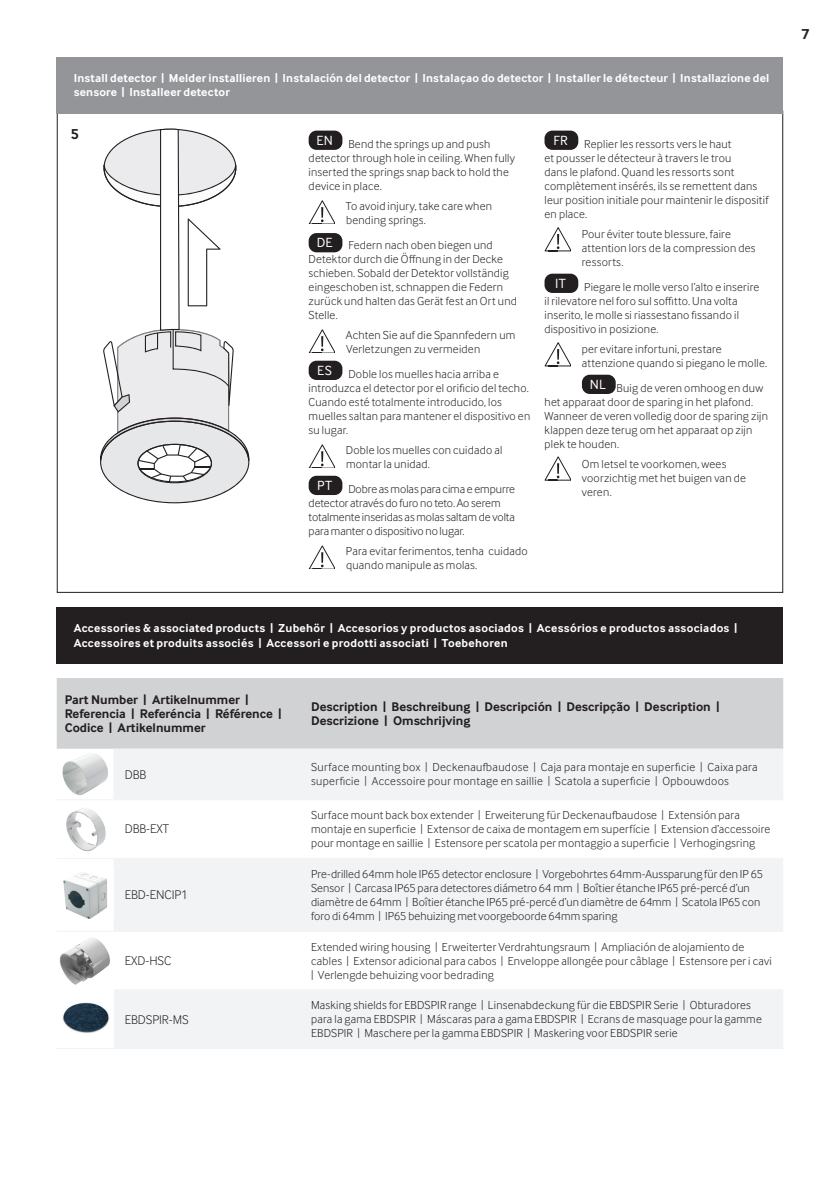
<style>
.page{position:relative;width:840px;height:1191px;background:#fff}
.page>*{position:absolute;margin:0;border:0;box-sizing:border-box;transform-origin:0 0}
.Body_Indent{font:700 15px "Inter Face";color:#231f20}
.Sub_Heading{font:13.8px "Inter Face";letter-spacing:.025em;color:#fff}
.sub_header{font:700 13px/14px "Inter Face";color:#231f20}
.N_PT_Description_-_C{font:700 13px/14px "Inter Face";color:#231f20}
.N_PT_Description_-_C-2{font:300 13px "Inter Face";color:#231f20}
.Caption_Copy_N{font:300 12px/14px "Inter Face";letter-spacing:.02em;color:#231f20}
.Sub_Heading-2{font:700 12px/14.4px "Inter Face";letter-spacing:.02em;color:#fff}
.Caption_Copy_N-2{font:300 12px/14px "Inter Face";color:#231f20}
</style>
<div class="page">
<svg style="left:100px;top:129px;width:149px;height:374px"></svg>
<div style="left:308px;top:131px;width:34px;height:19px;background:#231f20;border-radius:8px"></div>
<svg style="left:308px;top:200px;width:26px;height:24px"></svg>
<div style="left:308px;top:233px;width:34px;height:19px;background:#231f20;border-radius:8px"></div>
<svg style="left:308px;top:329px;width:26px;height:24px"></svg>
<div style="left:308px;top:361px;width:34px;height:19px;background:#231f20;border-radius:8px"></div>
<svg style="left:308px;top:444px;width:26px;height:24px"></svg>
<div style="left:308px;top:476px;width:34px;height:19px;background:#231f20;border-radius:8px"></div>
<svg style="left:308px;top:545px;width:26px;height:24px"></svg>
<div style="left:544px;top:131px;width:34px;height:19px;background:#231f20;border-radius:8px"></div>
<svg style="left:544px;top:227px;width:26px;height:24px"></svg>
<div style="left:544px;top:274px;width:34px;height:19px;background:#231f20;border-radius:8px"></div>
<svg style="left:544px;top:342px;width:26px;height:24px"></svg>
<div style="left:581px;top:375px;width:34px;height:19px;background:#231f20;border-radius:8px"></div>
<svg style="left:544px;top:456px;width:26px;height:24px"></svg>
<div style="left:57px;top:57px;width:725px;height:56px;background:#939598"></div>
<div style="left:57px;top:678px;width:725px;height:70px;background:#d1d2d4"></div>
<svg style="left:113px;top:748px;width:669px;height:300px;fill:#f2f3f4"></svg>
<hr style="left:57px;top:799px;width:56px;height:1px;background:#f2f3f4">
<hr style="left:113px;top:799px;width:190px;height:1px;background:#f2f3f4">
<hr style="left:303px;top:799px;width:479px;height:1px;background:#f2f3f4">
<hr style="left:57px;top:858px;width:56px;height:1px;background:#f2f3f4">
<hr style="left:57px;top:930px;width:56px;height:1px;background:#f2f3f4">
<hr style="left:57px;top:1048px;width:56px;height:1px;background:#f2f3f4">
<hr style="left:113px;top:858px;width:190px;height:1px;background:#f2f3f4">
<hr style="left:303px;top:858px;width:479px;height:1px;background:#f2f3f4">
<hr style="left:113px;top:930px;width:190px;height:1px;background:#f2f3f4">
<hr style="left:303px;top:930px;width:479px;height:1px;background:#f2f3f4">
<hr style="left:113px;top:989px;width:190px;height:1px;background:#f2f3f4">
<hr style="left:303px;top:989px;width:479px;height:1px;background:#f2f3f4">
<hr style="left:113px;top:1048px;width:190px;height:1px;background:#f2f3f4">
<hr style="left:303px;top:1048px;width:479px;height:1px;background:#f2f3f4">
<img style="left:62px;top:753px;width:46px;height:42px">
<img style="left:66px;top:808px;width:40px;height:43px">
<img style="left:63px;top:872px;width:44px;height:47px">
<img style="left:59px;top:938px;width:51px;height:46px">
<img style="left:62px;top:1002px;width:47px;height:31px">
<div style="left:57px;top:607px;width:725px;height:57px;background:#231f20"></div>
<p class="Sub_Heading-2" style="left:74px;top:71px;width:696px">Install detector | Melder installieren | Instalación del detector | Instalaçao do detector | Installer le détecteur | Installazione del sensore | Installeer detector</p>
<p class="Body_Indent" style="left:71px;top:125px;width:10px">5</p>
<p class="Sub_Heading" style="left:316px;top:132px;width:18px">EN</p>
<p class="Caption_Copy_N" style="left:308px;top:137px;width:208px;text-indent:40px">Bend the springs up and push detector through hole in ceiling. When fully inserted the springs snap back to hold the device in place.</p>
<p class="Caption_Copy_N" style="left:346px;top:198px;width:148px">To avoid injury, take care when bending springs.</p>
<p class="Sub_Heading" style="left:316px;top:235px;width:17px">DE</p>
<p class="Caption_Copy_N" style="left:308px;top:238px;width:210px;text-indent:40px">Federn nach oben biegen und Detektor durch die Öffnung in der Decke schieben. Sobald der Detektor vollständig eingeschoben ist, schnappen die Federn zurück und halten das Gerät fest an Ort und Stelle.</p>
<p class="Caption_Copy_N" style="left:346px;top:327px;width:171px">Achten Sie auf die Spannfedern um<br>Verletzungen zu vermeiden</p>
<p class="Sub_Heading" style="left:317px;top:362px;width:16px">ES</p>
<p class="Caption_Copy_N" style="left:308px;top:367px;width:223px;text-indent:40px">Doble los muelles hacia arriba e introduzca el detector por el orificio del techo.<br>Cuando esté totalmente introducido, los muelles saltan para mantener el dispositivo en su lugar.</p>
<p class="Caption_Copy_N" style="left:346px;top:442px;width:158px">Doble los muelles con cuidado al montar la unidad.</p>
<p class="Sub_Heading" style="left:317px;top:477px;width:17px">PT</p>
<p class="Caption_Copy_N-2" style="left:308px;top:482px;width:208px;text-indent:40px">Dobre as molas para cima e empurre detector através do furo no teto. Ao serem totalmente inseridas as molas saltam de volta para manter o dispositivo no lugar.</p>
<p class="Caption_Copy_N" style="left:346px;top:543px;width:183px">Para evitar ferimentos, tenha cuidado quando manipule as molas.</p>
<p class="Sub_Heading" style="left:553px;top:132px;width:16px">FR</p>
<p class="Caption_Copy_N" style="left:544px;top:137px;width:225px;text-indent:40px">Replier les ressorts vers le haut<br>et pousser le détecteur à travers le trou<br>dans le plafond. Quand les ressorts sont complètement insérés, ils se remettent dans leur position initiale pour maintenir le dispositif en place.</p>
<p class="Caption_Copy_N" style="left:581px;top:226px;width:175px">Pour éviter toute blessure, faire attention lors de la compression des ressorts.</p>
<p class="Sub_Heading" style="left:555px;top:275px;width:12px">IT</p>
<p class="Caption_Copy_N" style="left:544px;top:280px;width:216px;text-indent:40px">Piegare le molle verso l’alto e inserire il rilevatore nel foro sul soffitto. Una volta inserito, le molle si riassestano fissando il dispositivo in posizione.</p>
<p class="Caption_Copy_N" style="left:581px;top:341px;width:187px">per evitare infortuni, prestare attenzione quando si piegano le molle.</p>
<p class="Sub_Heading" style="left:589px;top:376px;width:18px">NL</p>
<p class="Caption_Copy_N" style="left:544px;top:381px;width:225px;text-indent:72px">Buig de veren omhoog en duw het apparaat door de sparing in het plafond.<br>Wanneer de veren volledig door de sparing zijn klappen deze terug om het apparaat op zijn plek te houden.</p>
<p class="Caption_Copy_N" style="left:581px;top:456px;width:165px">Om letsel te voorkomen, wees voorzichtig met het buigen van de veren.</p>
<p class="Sub_Heading-2" style="left:74px;top:621px;width:664px">Accessories &amp; associated products | Zubehör | Accesorios y productos asociados | Acessórios e productos associados |<br>Accessoires et produits associés | Accessori e prodotti associati | Toebehoren</p>
<p class="N_PT_Description_-_C" style="left:65px;top:692px;width:218px">Part Number | Artikelnummer |<br>Referencia | Referéncia | Référence |<br>Codice | Artikelnummer</p>
<p class="sub_header" style="left:311px;top:699px;width:410px">Description | Beschreibung | Descripción | Descripção | Description |<br>Descrizione | Omschrijving</p>
<p class="N_PT_Description_-_C-2" style="left:125px;top:767px;width:23px">DBB</p>
<p class="Caption_Copy_N" style="left:311px;top:760px;width:448px">Surface mounting box | Deckenaufbaudose | Caja para montaje en superficie | Caixa para superficie | Accessoire pour montage en saillie | Scatola a superficie | Opbouwdoos</p>
<p class="N_PT_Description_-_C-2" style="left:125px;top:821px;width:46px">DBB-EXT</p>
<p class="Caption_Copy_N" style="left:311px;top:808px;width:460px">Surface mount back box extender | Erweiterung für Deckenaufbaudose | Extensión para montaje en superficie | Extensor de caixa de montagem em superfície | Extension d’accessoire pour montage en saillie | Estensore per scatola per montaggio a superficie | Verhogingsring</p>
<p class="N_PT_Description_-_C-2" style="left:125px;top:887px;width:65px">EBD-ENCIP1</p>
<p class="N_PT_Description_-_C-2" style="left:125px;top:953px;width:48px">EXD-HSC</p>
<p class="N_PT_Description_-_C-2" style="left:125px;top:1012px;width:65px">EBDSPIR-MS</p>
<p class="Caption_Copy_N" style="left:311px;top:866px;width:453px">Pre-drilled 64mm hole IP65 detector enclosure | Vorgebohrtes 64mm-Aussparung für den IP 65<br>Sensor | Carcasa IP65 para detectores diámetro 64 mm | Boîtier étanche IP65 pré-percé d’un diamètre de 64mm | Boîtier étanche IP65 pré-percé d’un diamètre de 64mm | Scatola IP65 con foro di 64mm | IP65 behuizing met voorgeboorde 64mm sparing</p>
<p class="Caption_Copy_N" style="left:311px;top:939px;width:462px">Extended wiring housing | Erweiterter Verdrahtungsraum | Ampliación de alojamiento de cables | Extensor adicional para cabos | Enveloppe allongée pour câblage | Estensore per i cavi | Verlengde behuizing voor bedrading</p>
<p class="Caption_Copy_N" style="left:311px;top:998px;width:452px">Masking shields for EBDSPIR range | Linsenabdeckung für die EBDSPIR Serie | Obturadores para la gama EBDSPIR | Máscaras para a gama EBDSPIR | Ecrans de masquage pour la gamme<br>EBDSPIR | Maschere per la gamma EBDSPIR | Maskering voor EBDSPIR serie</p>
<p class="Body_Indent" style="left:801px;top:25px;width:10px">7</p>
</div>
